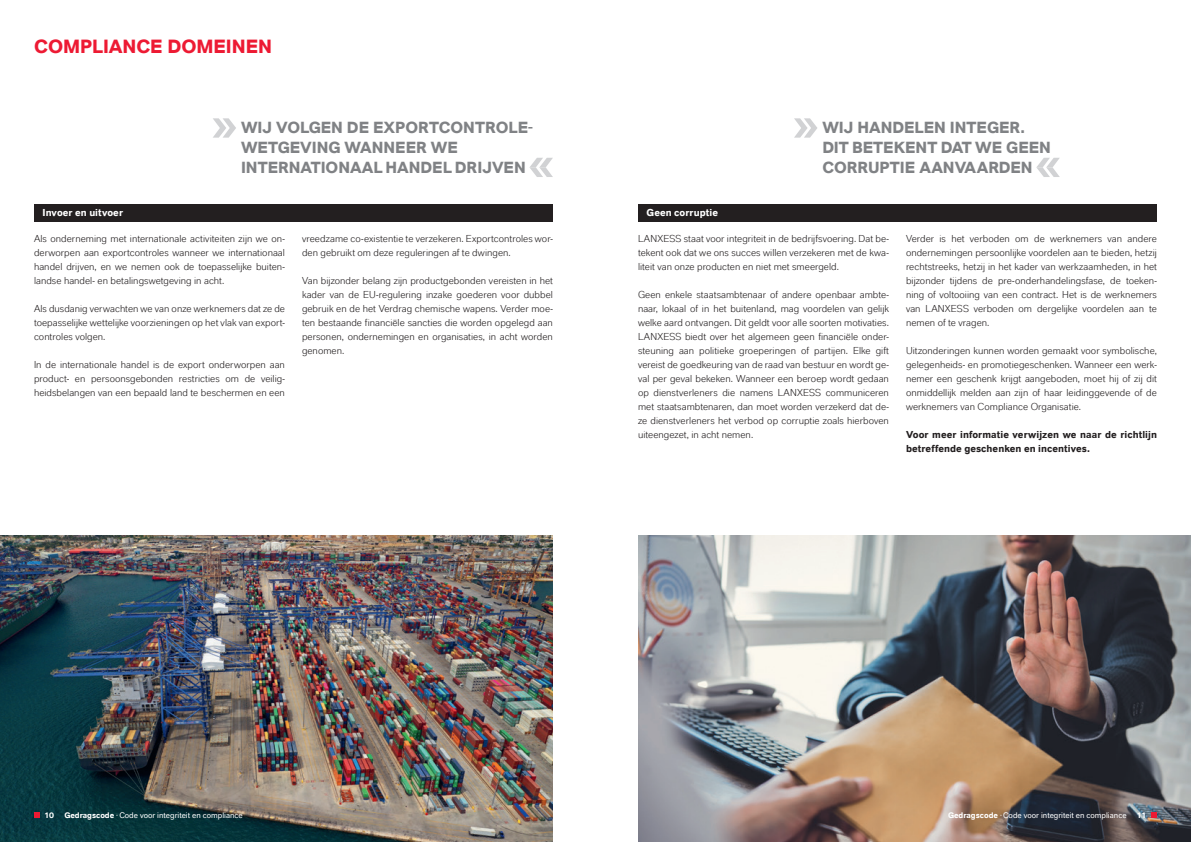
<style>
.page{position:relative;width:1191px;height:842px;background:#fff}
.page>*{position:absolute;margin:0;border:0;box-sizing:border-box;transform-origin:0 0}
.Überschrift_FL{font:700 19px "Lanxess";color:#ed1a33}
.Überschrift_FL-2{font:700 16px/20px "Lanxess";color:#808285}
.Fließtext_FL{font:10px/14px "Lanxess";letter-spacing:.005em;color:#231f20;text-align:justify}
.Fließtext_FL-2{font:700 10px/14px "Lanxess";letter-spacing:.005em;color:#231f20}
.Fließtext_FL-3{font:700 10px "Lanxess";letter-spacing:.005em;color:#fff}
.t1{font:8px "Lanxess Global Invers";color:#fff}
.t2{font:700 8px "Lanxess";color:#fff}
.s1{font-family:"Lanxess";font-weight:700}
</style>
<div class="page">
<img style="left:0;top:536px;width:553px;height:306px">
<img style="left:638px;top:536px;width:553px;height:306px">
<svg style="left:34px;top:812px;width:6px;height:6px"></svg>
<svg style="left:1151px;top:812px;width:6px;height:6px"></svg>
<div style="left:34px;top:204px;width:519px;height:17px;background:#231f20"></div>
<div style="left:638px;top:204px;width:519px;height:17px;background:#231f20"></div>
<svg style="left:213px;top:118px;width:23px;height:20px"></svg>
<svg style="left:529px;top:158px;width:24px;height:19px"></svg>
<svg style="left:794px;top:118px;width:23px;height:20px"></svg>
<svg style="left:1036px;top:158px;width:23px;height:19px"></svg>
<p class="Überschrift_FL" style="left:34px;top:33px;width:239px">COMPLIANCE DOMEINEN</p>
<p class="Überschrift_FL-2" style="left:241px;top:117px;width:293px">WIJ VOLGEN DE EXPORTCONTROLE-<br>WETGEVING WANNEER WE</p>
<p class="Überschrift_FL-2" style="left:241px;top:157px;width:286px">INTERNATIONAAL HANDEL DRIJVEN</p>
<p class="Überschrift_FL-2" style="left:822px;top:117px;width:230px">WIJ HANDELEN INTEGER.<br>DIT BETEKENT DAT WE GEEN<br>CORRUPTIE AANVAARDEN</p>
<p class="Fließtext_FL-3" style="left:43px;top:206px;width:82px">Invoer en uitvoer</p>
<p class="Fließtext_FL-3" style="left:646px;top:206px;width:73px">Geen corruptie</p>
<p class="Fließtext_FL" style="left:638px;top:232px;width:252px">LANXESS staat voor integriteit in de bedrijfsvoering. Dat be&shy;tekent ook dat we ons succes willen verzekeren met de kwa&shy;liteit van onze producten en niet met smeergeld.</p>
<p class="Fließtext_FL" style="left:638px;top:288px;width:252px">Geen enkele staatsambtenaar of andere openbaar ambte&shy;naar, lokaal of in het buitenland, mag voordelen van gelijk welke aard ontvangen. Dit geldt voor alle soorten motivaties.<br>LANXESS biedt over het algemeen geen financiële onder&shy;steuning aan politieke groeperingen of partijen. Elke gift vereist de goedkeuring van de raad van bestuur en wordt ge&shy;val per geval bekeken. Wanneer een beroep wordt gedaan op dienstverleners die namens LANXESS communiceren met staatsambtenaren, dan moet worden verzekerd dat de&shy;ze dienstverleners het verbod op corruptie zoals hierboven uiteengezet, in acht nemen.</p>
<p class="Fließtext_FL" style="left:302px;top:232px;width:252px">vreedzame co-existentie te verzekeren. Exportcontroles wor&shy;den gebruikt om deze reguleringen af te dwingen.</p>
<p class="Fließtext_FL" style="left:302px;top:274px;width:252px">Van bijzonder belang zijn productgebonden vereisten in het kader van de EU-regulering inzake goederen voor dubbel gebruik en de het Verdrag chemische wapens. Verder moe&shy;ten bestaande financiële sancties die worden opgelegd aan personen, ondernemingen en organisaties, in acht worden genomen.</p>
<p class="Fließtext_FL" style="left:34px;top:232px;width:252px">Als onderneming met internationale activiteiten zijn we on&shy;derworpen aan exportcontroles wanneer we internationaal handel drijven, en we nemen ook de toepasselijke buiten&shy;landse handel- en betalingswetgeving in acht.</p>
<p class="Fließtext_FL" style="left:34px;top:302px;width:252px">Als dusdanig verwachten we van onze werknemers dat ze de toepasselijke wettelijke voorzieningen op het vlak van export&shy;controles volgen.</p>
<p class="Fließtext_FL" style="left:34px;top:358px;width:252px">In de internationale handel is de export onderworpen aan product- en persoonsgebonden restricties om de veilig&shy;heidsbelangen van een bepaald land te beschermen en een</p>
<p class="Fließtext_FL" style="left:906px;top:232px;width:252px">Verder is het verboden om de werknemers van andere ondernemingen persoonlijke voordelen aan te bieden, hetzij rechtstreeks, hetzij in het kader van werkzaamheden, in het bijzonder tijdens de pre-onderhandelingsfase, de toeken&shy;ning of voltooiing van een contract. Het is de werknemers van LANXESS verboden om dergelijke voordelen aan te nemen of te vragen.</p>
<p class="Fließtext_FL" style="left:906px;top:344px;width:252px">Uitzonderingen kunnen worden gemaakt voor symbolische, gelegenheids- en promotiegeschenken. Wanneer een werk&shy;nemer een geschenk krijgt aangeboden, moet hij of zij dit onmiddellijk melden aan zijn of haar leidinggevende of de werknemers van Compliance Organisatie.</p>
<p class="Fließtext_FL-2" style="left:906px;top:427px;width:252px">Voor meer informatie verwijzen we naar de richtlijn betreffende geschenken en incentives.</p>
<p class="t2" style="left:44px;top:809px;width:11px">10</p>
<p class="t1" style="left:64px;top:810px;width:180px"><span class="s1">Gedragscode</span> · Code voor integriteit en compliance</p>
<p class="t1" style="left:948px;top:810px;width:180px"><span class="s1">Gedragscode</span> · Code voor integriteit en compliance</p>
<p class="t2" style="left:1136px;top:809px;width:11px">11</p>
</div>
